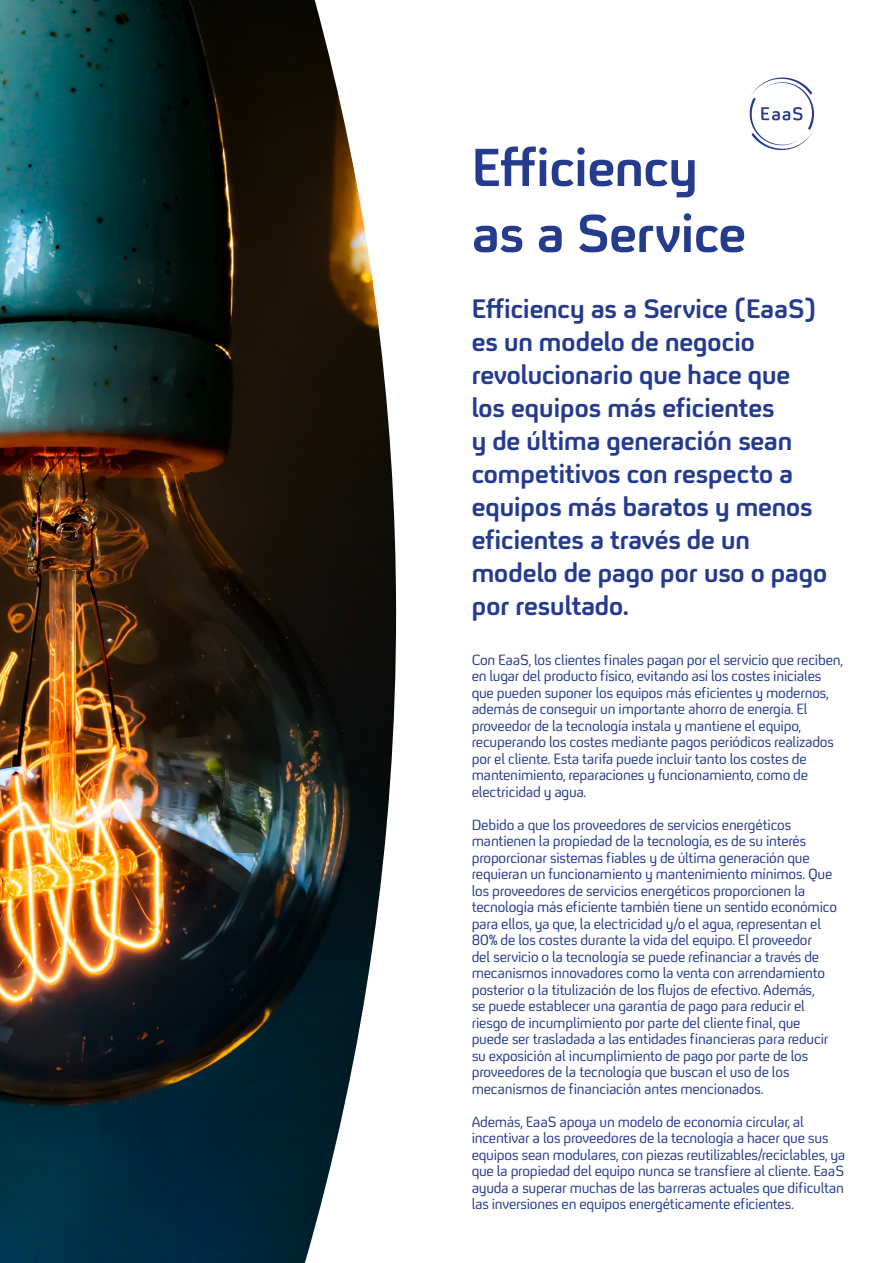
<style>
.page{position:relative;width:893px;height:1263px;background:#fff}
.page>*{position:absolute;margin:0;border:0;box-sizing:border-box;transform-origin:0 0}
.t1{font:54px/66px "FS Untitled Bold 700";letter-spacing:-.005em;color:#253b8e}
.t2{font:27px/33px "FS Untitled Bold 700";letter-spacing:-.005em;color:#253b8e}
.t3{font:15px/16.5px "FS Untitled Regular 400";letter-spacing:-.015em;color:#253b8e}
</style>
<div class="page">
<svg style="left:749px;top:77px;width:65px;height:73px"></svg>
<img style="left:0;top:0;width:396px;height:1263px">
<p class="t1" style="left:472px;top:135px;width:276px">Efficiency as a Service</p>
<p class="t2" style="left:472px;top:293px;width:357px">Efficiency as a Service (EaaS) es un modelo de negocio revolucionario que hace que los equipos más eficientes<br>y de última generación sean competitivos con respecto a equipos más baratos y menos eficientes a través de un modelo de pago por uso o pago por resultado.</p>
<p class="t3" style="left:472px;top:651px;width:373px">Con EaaS, los clientes finales pagan por el servicio que reciben, en lugar del producto físico, evitando así los costes iniciales que pueden suponer los equipos más eficientes y modernos, además de conseguir un importante ahorro de energía. El proveedor de la tecnología instala y mantiene el equipo, recuperando los costes mediante pagos periódicos realizados por el cliente. Esta tarifa puede incluir tanto los costes de mantenimiento, reparaciones y funcionamiento, como de electricidad y agua.</p>
<p class="t3" style="left:472px;top:816px;width:367px">Debido a que los proveedores de servicios energéticos mantienen la propiedad de la tecnología, es de su interés proporcionar sistemas fiables y de última generación que requieran un funcionamiento y mantenimiento mínimos. Que los proveedores de servicios energéticos proporcionen la tecnología más eficiente también tiene un sentido económico para ellos, ya que, la electricidad y/o el agua, representan el 80% de los costes durante la vida del equipo. El proveedor<br>del servicio o la tecnología se puede refinanciar a través de mecanismos innovadores como la venta con arrendamiento posterior o la titulización de los flujos de efectivo. Además,<br>se puede establecer una garantía de pago para reducir el riesgo de incumplimiento por parte del cliente final, que puede ser trasladada a las entidades financieras para reducir su exposición al incumplimiento de pago por parte de los proveedores de la tecnología que buscan el uso de los mecanismos de financiación antes mencionados.</p>
<p class="t3" style="left:472px;top:1113px;width:375px">Además, EaaS apoya un modelo de economía circular, al incentivar a los proveedores de la tecnología a hacer que sus equipos sean modulares, con piezas reutilizables/reciclables, ya que la propiedad del equipo nunca se transfiere al cliente. EaaS ayuda a superar muchas de las barreras actuales que dificultan las inversiones en equipos energéticamente eficientes.</p>
</div>
